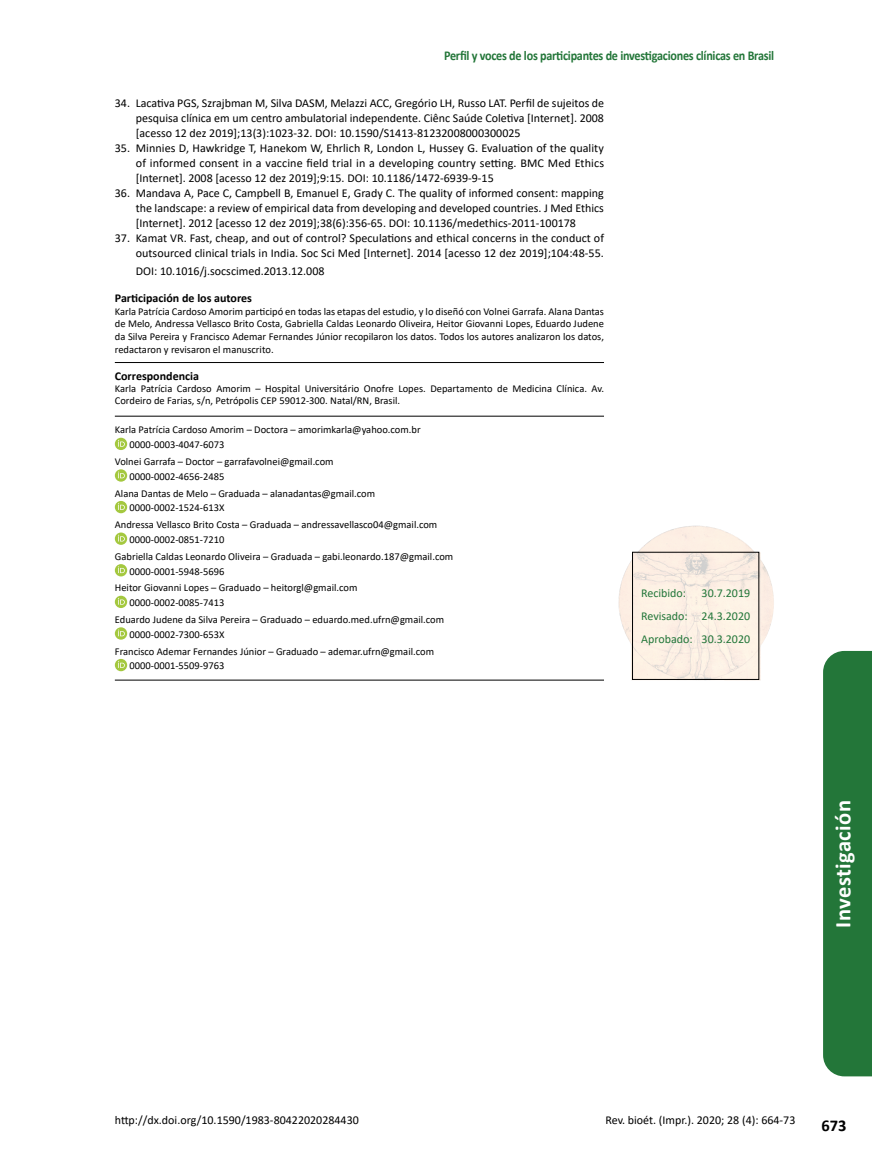
<style>
.page{position:relative;width:872px;height:1170px;background:#fff}
.page>*{position:absolute;margin:0;border:0;box-sizing:border-box;transform-origin:0 0}
.t1{font:700 22.5px "Calibri";letter-spacing:.02em;color:#fff}
.t2{font:700 16.5px "Calibri";color:#000}
.t3{font:700 13.5px "Calibri";letter-spacing:-.02em;color:#237639;scale:.9 1}
.t4{font:12px/15px "Calibri";color:#000;text-align:justify}
.t5{font:12px/23px "Calibri";color:#237639;text-align:justify}
.t6{font:700 12px "Calibri";color:#000}
.t7{font:10.5px/14.7px "Calibri";color:#000}
</style>
<div class="page">
<hr style="left:115px;top:362px;width:489px;height:1px;background:#000">
<hr style="left:115px;top:416px;width:489px;height:1px;background:#000">
<hr style="left:115px;top:679px;width:489px;height:1px;background:#000">
<svg style="left:115px;top:437px;width:12px;height:13px"></svg>
<svg style="left:118px;top:440px;width:7px;height:6px"></svg>
<svg style="left:115px;top:469px;width:12px;height:12px"></svg>
<svg style="left:118px;top:471px;width:7px;height:7px"></svg>
<div style="left:115px;top:501px;width:12px;height:12px;background:#a4c83f;border-radius:50%"></div>
<svg style="left:118px;top:503px;width:7px;height:7px"></svg>
<svg style="left:115px;top:532px;width:12px;height:13px"></svg>
<svg style="left:118px;top:534px;width:7px;height:7px"></svg>
<div style="left:115px;top:564px;width:12px;height:12px;background:#a4c83f;border-radius:50%"></div>
<svg style="left:118px;top:566px;width:7px;height:7px"></svg>
<svg style="left:115px;top:595px;width:12px;height:13px"></svg>
<svg style="left:118px;top:598px;width:7px;height:6px"></svg>
<svg style="left:115px;top:627px;width:12px;height:12px"></svg>
<svg style="left:118px;top:629px;width:7px;height:7px"></svg>
<svg style="left:115px;top:659px;width:12px;height:12px"></svg>
<svg style="left:118px;top:661px;width:7px;height:6px"></svg>
<img style="left:618px;top:525px;width:156px;height:155px">
<div style="left:823px;top:651px;width:49px;height:425px;background:#237639"></div>
<p class="t3" style="left:444px;top:46px;width:368px">Perfil y voces de los participantes de investigaciones clínicas en Brasil</p>
<p class="t4" style="left:136px;top:95px;width:470px;text-indent:-21px">34. Lacativa PGS, Szrajbman M, Silva DASM, Melazzi ACC, Gregório LH, Russo LAT. Perfil de sujeitos de pesquisa clínica em um centro ambulatorial independente. Ciênc Saúde Coletiva [Internet]. 2008 [acesso 12 dez 2019];13(3):1023-32. DOI: 10.1590/S1413-81232008000300025</p>
<p class="t4" style="left:136px;top:140px;width:470px;text-indent:-21px">35. Minnies D, Hawkridge T, Hanekom W, Ehrlich R, London L, Hussey G. Evaluation of the quality of informed consent in a vaccine field trial in a developing country setting. BMC Med Ethics [Internet]. 2008 [acesso 12 dez 2019];9:15. DOI: 10.1186/1472-6939-9-15</p>
<p class="t4" style="left:136px;top:185px;width:469px;text-indent:-21px">36. Mandava A, Pace C, Campbell B, Emanuel E, Grady C. The quality of informed consent: mapping the landscape: a review of empirical data from developing and developed countries. J Med Ethics [Internet]. 2012 [acesso 12 dez 2019];38(6):356-65. DOI: 10.1136/medethics-2011-100178</p>
<p class="t4" style="left:115px;top:230px;width:490px;text-align:right">37. Kamat VR. Fast, cheap, and out of control? Speculations and ethical concerns in the conduct of outsourced clinical trials in India. Soc Sci Med [Internet]. 2014 [acesso 12 dez 2019];104:48-55.</p>
<p class="t4" style="left:136px;top:263px;width:190px">DOI: 10.1016/j.socscimed.2013.12.008</p>
<p class="t6" style="left:115px;top:289px;width:139px">Participación de los autores</p>
<p class="t7" style="left:115px;top:305px;width:490px;line-height:12.6px;text-align:justify">Karla Patrícia Cardoso Amorim participó en todas las etapas del estudio, y lo diseñó con Volnei Garrafa. Alana Dantas de Melo, Andressa Vellasco Brito Costa, Gabriella Caldas Leonardo Oliveira, Heitor Giovanni Lopes, Eduardo Judene da Silva Pereira y Francisco Ademar Fernandes Júnior recopilaron los datos. Todos los autores analizaron los datos, redactaron y revisaron el manuscrito.</p>
<p class="t6" style="left:115px;top:367px;width:86px">Correspondencia</p>
<p class="t7" style="left:115px;top:382px;width:490px;line-height:12px">Karla Patrícia Cardoso Amorim – Hospital Universitário Onofre Lopes. Departamento de Medicina Clínica. Av.<br>Cordeiro de Farias, s/n, Petrópolis CEP 59012-300. Natal/RN, Brasil.</p>
<p class="t7" style="left:130px;top:422px;width:293px;text-indent:-15px">Karla Patrícia Cardoso Amorim – Doctora – amorimkarla@yahoo.com.br<br>0000-0003-4047-6073</p>
<p class="t7" style="left:130px;top:454px;width:205px;text-indent:-15px">Volnei Garrafa – Doctor – garrafavolnei@gmail.com<br>0000-0002-4656-2485</p>
<p class="t7" style="left:130px;top:485px;width:247px;text-indent:-15px">Alana Dantas de Melo – Graduada – alanadantas@gmail.com<br>0000-0002-1524-613X</p>
<p class="t7" style="left:130px;top:517px;width:309px;text-indent:-15px">Andressa Vellasco Brito Costa – Graduada – andressavellasco04@gmail.com<br>0000-0002-0851-7210</p>
<p class="t7" style="left:130px;top:548px;width:325px;text-indent:-15px">Gabriella Caldas Leonardo Oliveira – Graduada – gabi.leonardo.187@gmail.com<br>0000-0001-5948-5696</p>
<p class="t7" style="left:130px;top:580px;width:229px;text-indent:-15px">Heitor Giovanni Lopes – Graduado – heitorgl@gmail.com<br>0000-0002-0085-7413</p>
<p class="t7" style="left:130px;top:611px;width:316px;text-indent:-15px">Eduardo Judene da Silva Pereira – Graduado – eduardo.med.ufrn@gmail.com<br>0000-0002-7300-653X</p>
<p class="t7" style="left:130px;top:643px;width:306px;text-indent:-15px">Francisco Ademar Fernandes Júnior – Graduado – ademar.ufrn@gmail.com<br>0000-0001-5509-9763</p>
<p class="t5" style="left:641px;top:581px;width:46px">Recibido:</p>
<p class="t5" style="left:641px;top:581px;width:111px;text-indent:60px">30.7.2019<br>Revisado: 24.3.2020<br>Aprobado: 30.3.2020</p>
<h1 class="t1" style="left:827px;top:927px;width:129px;rotate:-90deg">Investigación</h1>
<p class="t4" style="left:115px;top:1112px;width:245px">http://dx.doi.org/10.1590/1983-80422020284430</p>
<p class="t4" style="left:605px;top:1112px;width:191px">Rev. bioét. (Impr.). 2020; 28 (4): 664-73</p>
<h2 class="t2" style="left:821px;top:1113px;width:27px">673</h2>
</div>
